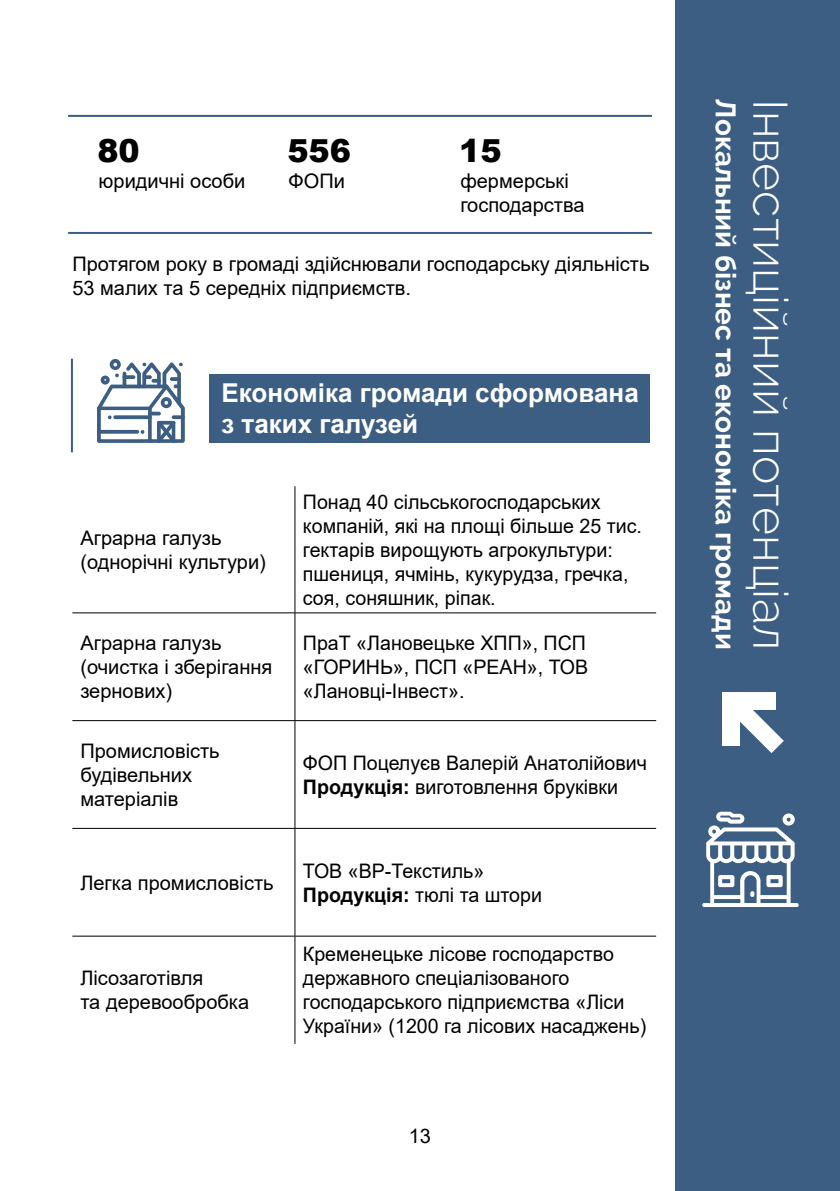
<style>
.page{position:relative;width:840px;height:1191px;background:#fff}
.page>*{position:absolute;margin:0;border:0;box-sizing:border-box;transform-origin:0 0}
.t1{font:300 48px "Raleway";color:#fff}
.t2{font:900 31.8px "Arial";color:#000}
.t3{font:700 28px "Raleway";color:#fff}
.t4{font:700 26px/31.2px "Arial";color:#fff}
.t5{font:20px/24px "Arial";color:#000}
.s1{font-weight:700}
</style>
<div class="page">
<div style="left:209px;top:374px;width:439px;height:69px;background:#3c5e83"></div>
<svg style="left:97px;top:359px;width:88px;height:84px"></svg>
<hr style="left:68px;top:232px;width:583px;height:2px;background:#3c5e83">
<hr style="left:68px;top:115px;width:583px;height:2px;background:#3c5e83">
<hr style="left:71px;top:359px;width:2px;height:93px;background:#3c5e83">
<hr style="left:294px;top:486px;width:1px;height:126px;background:#000">
<hr style="left:72px;top:612px;width:223px;height:1px;background:#000">
<hr style="left:295px;top:612px;width:360px;height:1px;background:#000">
<hr style="left:294px;top:613px;width:1px;height:107px;background:#000">
<hr style="left:72px;top:720px;width:223px;height:1px;background:#000">
<hr style="left:295px;top:720px;width:360px;height:1px;background:#000">
<hr style="left:294px;top:721px;width:1px;height:107px;background:#000">
<hr style="left:72px;top:828px;width:223px;height:1px;background:#000">
<hr style="left:295px;top:828px;width:360px;height:1px;background:#000">
<hr style="left:294px;top:828px;width:1px;height:108px;background:#000">
<hr style="left:72px;top:935px;width:223px;height:1px;background:#000">
<hr style="left:295px;top:935px;width:360px;height:1px;background:#000">
<hr style="left:294px;top:936px;width:1px;height:108px;background:#000">
<div style="left:675px;top:0;width:164px;height:1191px;background:#3c5e83"></div>
<svg style="left:733px;top:703px;width:50px;height:50px"></svg>
<div style="left:739px;top:692px;width:36px;height:17px;background:#fff"></div>
<div style="left:722px;top:692px;width:17px;height:53px;background:#fff"></div>
<svg style="left:702px;top:811px;width:96px;height:96px"></svg>
<h2 class="t2" style="left:97px;top:127px;width:44px">80</h2>
<h2 class="t2" style="left:287px;top:127px;width:65px">556</h2>
<h2 class="t2" style="left:459px;top:127px;width:44px">15</h2>
<p class="t5" style="left:98px;top:169px;width:148px">юридичні особи</p>
<p class="t5" style="left:288px;top:169px;width:58px">ФОПи</p>
<p class="t5" style="left:460px;top:169px;width:126px">фермерські господарства</p>
<p class="t5" style="left:72px;top:252px;width:578px">Протягом року в громаді здійснювали господарську діяльність<br>53 малих та 5 середніх підприємств.</p>
<h3 class="t4" style="left:221px;top:378px;width:418px">Економіка громади сформована з таких галузей</h3>
<p class="t5" style="left:80px;top:525px;width:187px">Аграрна галузь (однорічні культури)</p>
<p class="t5" style="left:303px;top:489px;width:340px">Понад 40 сільськогосподарських компаній, які на площі більше 25 тис. гектарів вирощують агрокультури: пшениця, ячмінь, кукурудза, гречка, соя, соняшник, ріпак.</p>
<p class="t5" style="left:80px;top:631px;width:193px">Аграрна галузь (очистка і зберігання зернових)</p>
<p class="t5" style="left:303px;top:631px;width:286px;text-align:justify">ПраТ «Лановецьке ХПП», ПСП «ГОРИНЬ», ПСП «РЕАН», ТОВ «Лановці-Інвест».</p>
<p class="t5" style="left:80px;top:738px;width:141px">Промисловість будівельних матеріалів</p>
<p class="t5" style="left:303px;top:750px;width:345px">ФОП Поцелуєв Валерій Анатолійович<br><span class="s1">Продукція:</span> виготовлення бруківки</p>
<p class="t5" style="left:80px;top:870px;width:195px">Легка промисловість</p>
<p class="t5" style="left:80px;top:966px;width:170px">Лісозаготівля<br>та деревообробка</p>
<p class="t5" style="left:303px;top:858px;width:240px">ТОВ «ВР-Текстиль»<br><span class="s1">Продукція:</span> тюлі та штори</p>
<p class="t5" style="left:303px;top:942px;width:344px">Кременецьке лісове господарство державного спеціалізованого господарського підприємства «Ліси України» (1200 га лісових насаджень)</p>
<p class="t5" style="left:408px;top:1124px;width:24px">13</p>
<h3 class="t3" style="left:741px;top:99px;width:551px;rotate:90deg">Локальний бізнес та економіка громади</h3>
<h1 class="t1" style="left:798px;top:99px;width:552px;rotate:90deg">Інвестиційний потенціал</h1>
</div>
